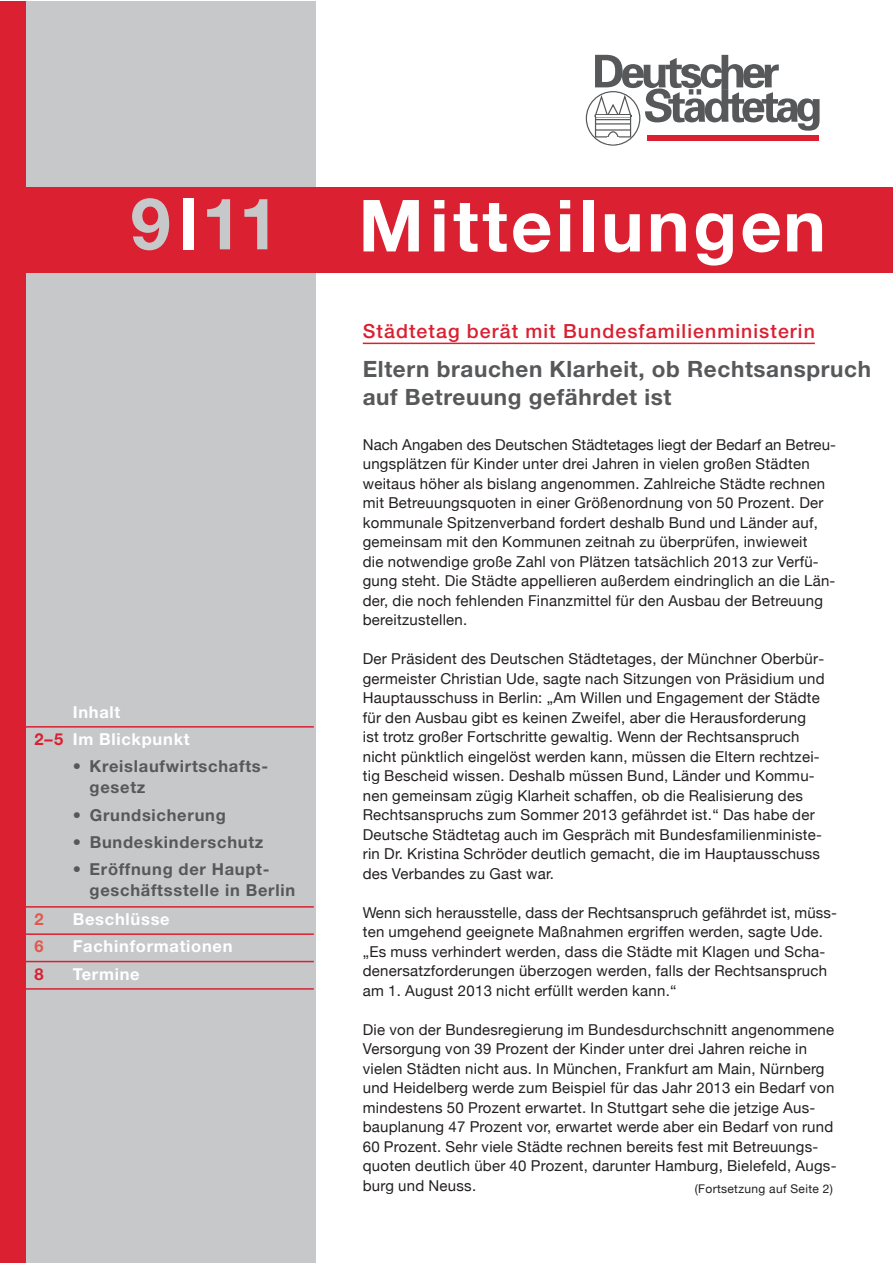
<style>
.page{position:relative;width:893px;height:1263px;background:#fff}
.page>*{position:absolute;margin:0;border:0;box-sizing:border-box;transform-origin:0 0}
.t1{font:700 72px "Helvetica Neue";letter-spacing:.045em;color:#fff}
.t2{font:700 71.7px "Helvetica Neue";color:#c7c8ca}
.t3{font:700 22.5px/28.5px "Helvetica Neue";letter-spacing:.03em;color:#57585a}
.t4{font:500 19.5px "Helvetica Neue";letter-spacing:.055em;color:#da2031}
.t5{font:700 16.5px/21px "Helvetica Neue";letter-spacing:.045em;color:#57585a}
.t6{font:700 16.5px/27.5px "Helvetica Neue";letter-spacing:.045em;color:#fff}
.t7{font:700 16.5px "Helvetica Neue";color:#e1594c}
.t8{font:700 16.5px "Helvetica Neue";color:#da2031}
.t9{font:15px/19.5px "Helvetica Neue";letter-spacing:.015em;color:#231f20}
.t10{font:12px "Helvetica Neue";letter-spacing:.03em;color:#231f20}
.s1{color:#fff}
.s2{color:#da2031}
</style>
<div class="page">
<div style="left:0;top:2px;width:315px;height:1261px;background:#c7c8ca"></div>
<div style="left:0;top:188px;width:892px;height:85px;background:#da2031"></div>
<div style="left:0;top:2px;width:25px;height:1261px;background:#da2031"></div>
<hr style="left:18px;top:726px;width:296px;height:2px;background:#da2031">
<hr style="left:18px;top:906px;width:296px;height:2px;background:#da2031">
<hr style="left:18px;top:933px;width:296px;height:2px;background:#da2031">
<hr style="left:18px;top:961px;width:296px;height:1px;background:#da2031">
<hr style="left:18px;top:988px;width:296px;height:2px;background:#da2031">
<div style="left:647px;top:135px;width:172px;height:6px;background:#da2031"></div>
<hr style="left:363px;top:343px;width:452px;height:1px;background:#da2031">
<div style="left:595px;top:116px;width:36px;height:22px;border:1px solid #57585a"></div>
<svg style="left:608px;top:132px;width:10px;height:11px"></svg>
<div style="left:607px;top:131px;width:12px;height:13px;border:1px solid #57585a;border-radius:50%"></div>
<div style="left:607px;top:138px;width:12px;height:6px;background:#fff"></div>
<svg style="left:594px;top:55px;width:225px;height:76px"></svg>
<hr style="left:596px;top:115px;width:34px;height:1px;background:#fff">
<h2 class="t2" style="left:131px;top:198px;width:150px">9<span class="s1">l</span>11</h2>
<p class="t6" style="left:34px;top:699px;width:157px;text-indent:38px">Inhalt<br><span class="s2">2–5</span> Im Blickpunkt</p>
<p class="t5" style="left:90px;top:757px;width:180px;text-indent:-17px">• Kreislaufwirtschafts&shy;gesetz</p>
<p class="t5" style="left:73px;top:806px;width:155px">• Grundsicherung</p>
<p class="t5" style="left:73px;top:833px;width:192px">• Bundeskinderschutz</p>
<p class="t5" style="left:90px;top:861px;width:207px;text-indent:-17px">• Eröffnung der Haupt&shy;geschäftsstelle in Berlin</p>
<p class="t7" style="left:34px;top:913px;width:11px">2</p>
<p class="t6" style="left:73px;top:907px;width:99px">Beschlüsse</p>
<p class="t7" style="left:34px;top:940px;width:11px">6</p>
<p class="t6" style="left:73px;top:934px;width:161px">Fachinformationen</p>
<p class="t8" style="left:34px;top:968px;width:11px">8</p>
<p class="t6" style="left:73px;top:962px;width:68px">Termine</p>
<h1 class="t1" style="left:358px;top:200px;width:469px">Mitteilungen</h1>
<h3 class="t4" style="left:363px;top:324px;width:454px">Städtetag berät mit Bundesfamilienministerin</h3>
<h3 class="t3" style="left:363px;top:357px;width:510px">Eltern brauchen Klarheit, ob Rechtsanspruch auf Betreuung gefährdet ist</h3>
<p class="t9" style="left:363px;top:434px;width:475px">Nach Angaben des Deutschen Städtetages liegt der Bedarf an Betreu&shy;ungsplätzen für Kinder unter drei Jahren in vielen großen Städten weitaus höher als bislang angenommen. Zahlreiche Städte rechnen mit Betreuungsquoten in einer Größenordnung von 50 Prozent. Der kommunale Spitzenverband fordert deshalb Bund und Länder auf, gemeinsam mit den Kommunen zeitnah zu überprüfen, inwieweit<br>die notwendige große Zahl von Plätzen tatsächlich 2013 zur Verfü&shy;gung steht. Die Städte appellieren außerdem eindringlich an die Län&shy;der, die noch fehlenden Finanzmittel für den Ausbau der Betreuung bereitzustellen.</p>
<p class="t9" style="left:363px;top:649px;width:463px">Der Präsident des Deutschen Städtetages, der Münchner Oberbür&shy;germeister Christian Ude, sagte nach Sitzungen von Präsidium und Hauptausschuss in Berlin: „Am Willen und Engagement der Städte für den Ausbau gibt es keinen Zweifel, aber die Herausforderung ist trotz großer Fortschritte gewaltig. Wenn der Rechtsanspruch nicht pünktlich eingelöst werden kann, müssen die Eltern rechtzei&shy;tig Bescheid wissen. Deshalb müssen Bund, Länder und Kommu&shy;nen gemeinsam zügig Klarheit schaffen, ob die Realisierung des Rechtsanspruchs zum Sommer 2013 gefährdet ist.“ Das habe der Deutsche Städtetag auch im Gespräch mit Bundesfamilienministe&shy;rin Dr. Kristina Schröder deutlich gemacht, die im Hauptausschuss des Verbandes zu Gast war.</p>
<p class="t9" style="left:363px;top:902px;width:476px">Wenn sich herausstelle, dass der Rechtsanspruch gefährdet ist, müss&shy;ten umgehend geeignete Maßnahmen ergriffen werden, sagte Ude. „Es muss verhindert werden, dass die Städte mit Klagen und Scha&shy;denersatzforderungen überzogen werden, falls der Rechtsanspruch am 1. August 2013 nicht erfüllt werden kann.“</p>
<p class="t9" style="left:363px;top:1019px;width:475px">Die von der Bundesregierung im Bundesdurchschnitt angenommene Versorgung von 39 Prozent der Kinder unter drei Jahren reiche in vielen Städten nicht aus. In München, Frankfurt am Main, Nürnberg und Heidelberg werde zum Beispiel für das Jahr 2013 ein Bedarf von mindestens 50 Prozent erwartet. In Stuttgart sehe die jetzige Aus&shy;bauplanung 47 Prozent vor, erwartet werde aber ein Bedarf von rund 60 Prozent. Sehr viele Städte rechnen bereits fest mit Betreuungs&shy;quoten deutlich über 40 Prozent, darunter Hamburg, Bielefeld, Augs&shy;burg und Neuss.</p>
<p class="t10" style="left:695px;top:1181px;width:139px">(Fortsetzung auf Seite 2)</p>
</div>
